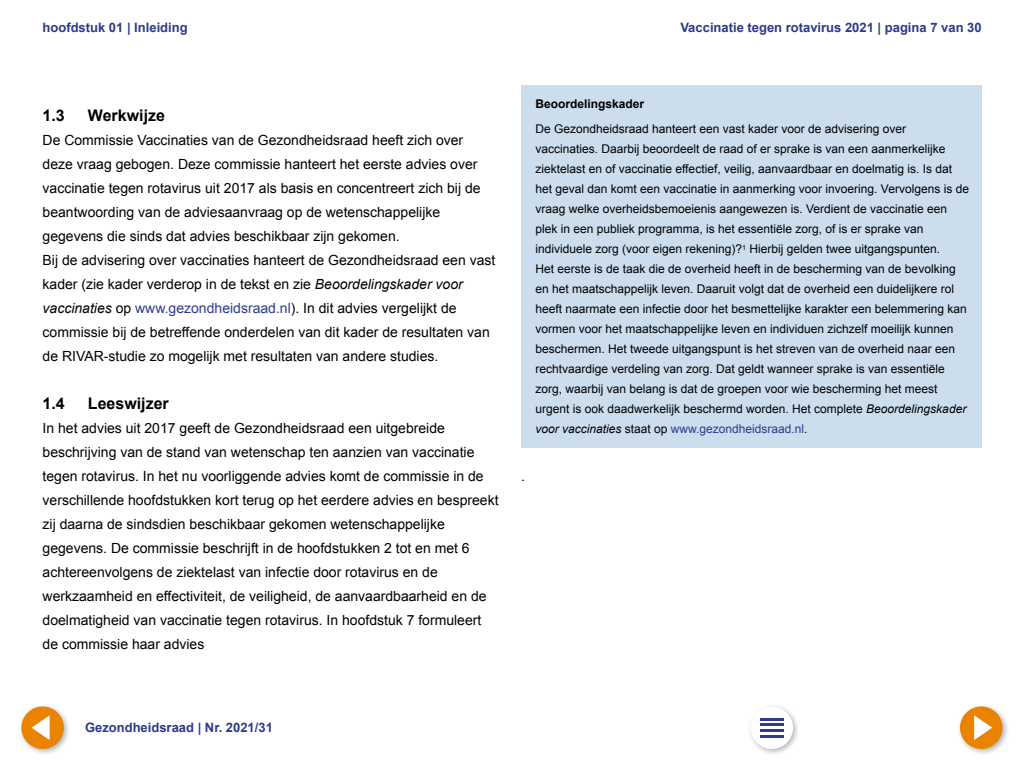
<style>
.page{position:relative;width:1024px;height:768px;background:#fff}
.page>*{position:absolute;margin:0;border:0;box-sizing:border-box;transform-origin:0 0}
.Kop_1_1_vet{font:700 16px "Arial";color:#000}
.Plat_z_ruimte{font:14px/24px "Arial";color:#000}
.t1{font:700 13px "Arial";color:#2d3a8c}
.Kadertekst{font:12px/20px "Arial";color:#000}
.Kader_Kop{font:700 12px "Arial";color:#000}
.s1{font-style:italic}
.s2{color:#2d3a8c}
</style>
<div class="page">
<div style="left:521px;top:85px;width:461px;height:31px;background:#cde"></div>
<div style="left:521px;top:116px;width:461px;height:332px;background:#cde"></div>
<div style="left:18px;top:703px;width:53px;height:53px;background:#000;opacity:.3"></div>
<div style="left:21px;top:706px;width:43px;height:43px;background:#e98300;border-radius:50%"></div>
<svg style="left:32px;top:715px;width:18px;height:25px"></svg>
<div style="left:747px;top:703px;width:53px;height:53px;background:#000;opacity:.3"></div>
<div style="left:751px;top:707px;width:42px;height:42px;background:#fff;border-radius:50%"></div>
<hr style="left:760px;top:718px;width:24px;height:2px;background:#2d3a8c">
<hr style="left:760px;top:724px;width:24px;height:2px;background:#2d3a8c">
<hr style="left:760px;top:730px;width:24px;height:2px;background:#2d3a8c">
<hr style="left:760px;top:735px;width:24px;height:2px;background:#2d3a8c">
<div style="left:957px;top:703px;width:53px;height:53px;background:#000;opacity:.3"></div>
<div style="left:960px;top:706px;width:43px;height:43px;background:#e98300;border-radius:50%"></div>
<svg style="left:974px;top:715px;width:18px;height:25px"></svg>
<p class="t1" style="left:43px;top:19px;width:147px">hoofdstuk 01 | Inleiding</p>
<p class="t1" style="left:680px;top:19px;width:303px">Vaccinatie tegen rotavirus 2021 | pagina 7 van 30</p>
<h2 class="Kop_1_1_vet" style="left:43px;top:105px;width:24px">1.3</h2>
<h2 class="Kop_1_1_vet" style="left:88px;top:105px;width:79px">Werkwijze</h2>
<p class="Plat_z_ruimte" style="left:43px;top:128px;width:440px">De Commissie Vaccinaties van de Gezondheidsraad heeft zich over deze vraag gebogen. Deze commissie hanteert het eerste advies over vaccinatie tegen rotavirus uit 2017 als basis en concentreert zich bij de beantwoording van de adviesaanvraag op de wetenschappelijke gegevens die sinds dat advies beschikbaar zijn gekomen.</p>
<p class="Plat_z_ruimte" style="left:43px;top:248px;width:454px">Bij de advisering over vaccinaties hanteert de Gezondheidsraad een vast kader (zie kader verderop in de tekst en zie <span class="s1">Beoordelingskader voor vaccinaties</span> op <span class="s2">www.gezondheidsraad.nl</span>). In dit advies vergelijkt de commissie bij de betreffende onderdelen van dit kader de resultaten van de RIVAR-studie zo mogelijk met resultaten van andere studies.</p>
<h2 class="Kop_1_1_vet" style="left:43px;top:393px;width:24px">1.4</h2>
<h2 class="Kop_1_1_vet" style="left:88px;top:393px;width:82px">Leeswijzer</h2>
<p class="Plat_z_ruimte" style="left:43px;top:416px;width:458px">In het advies uit 2017 geeft de Gezondheidsraad een uitgebreide beschrijving van de stand van wetenschap ten aanzien van vaccinatie tegen rotavirus. In het nu voorliggende advies komt de commissie in de verschillende hoofdstukken kort terug op het eerdere advies en bespreekt zij daarna de sindsdien beschikbaar gekomen wetenschappelijke gegevens. De commissie beschrijft in de hoofdstukken 2 tot en met 6 achtereenvolgens de ziektelast van infectie door rotavirus en de werkzaamheid en effectiviteit, de veiligheid, de aanvaardbaarheid en de doelmatigheid van vaccinatie tegen rotavirus. In hoofdstuk 7 formuleert de commissie haar advies</p>
<h2 class="Kader_Kop" style="left:535px;top:96px;width:110px">Beoordelingskader</h2>
<p class="Kadertekst" style="left:535px;top:119px;width:435px">De Gezondheidsraad hanteert een vast kader voor de advisering over vaccinaties. Daarbij beoordeelt de raad of er sprake is van een aanmerkelijke ziektelast en of vaccinatie effectief, veilig, aanvaardbaar en doelmatig is. Is dat het geval dan komt een vaccinatie in aanmerking voor invoering. Vervolgens is de vraag welke overheidsbemoeienis aangewezen is. Verdient de vaccinatie een plek in een publiek programma, is het essentiële zorg, of is er sprake van individuele zorg (voor eigen rekening)?<sup>1</sup> Hierbij gelden twee uitgangspunten.<br>Het eerste is de taak die de overheid heeft in de bescherming van de bevolking en het maatschappelijk leven. Daaruit volgt dat de overheid een duidelijkere rol heeft naarmate een infectie door het besmettelijke karakter een belemmering kan vormen voor het maatschappelijke leven en individuen zichzelf moeilijk kunnen beschermen. Het tweede uitgangspunt is het streven van de overheid naar een rechtvaardige verdeling van zorg. Dat geldt wanneer sprake is van essentiële zorg, waarbij van belang is dat de groepen voor wie bescherming het meest urgent is ook daadwerkelijk beschermd worden. Het complete <span class="s1">Beoordelingskader voor vaccinaties</span> staat op <span class="s2">www.gezondheidsraad.nl</span>.</p>
<p class="Plat_z_ruimte" style="left:521px;top:464px;width:5px">.</p>
<p class="t1" style="left:85px;top:719px;width:189px">Gezondheidsraad | Nr. 2021/31</p>
</div>
